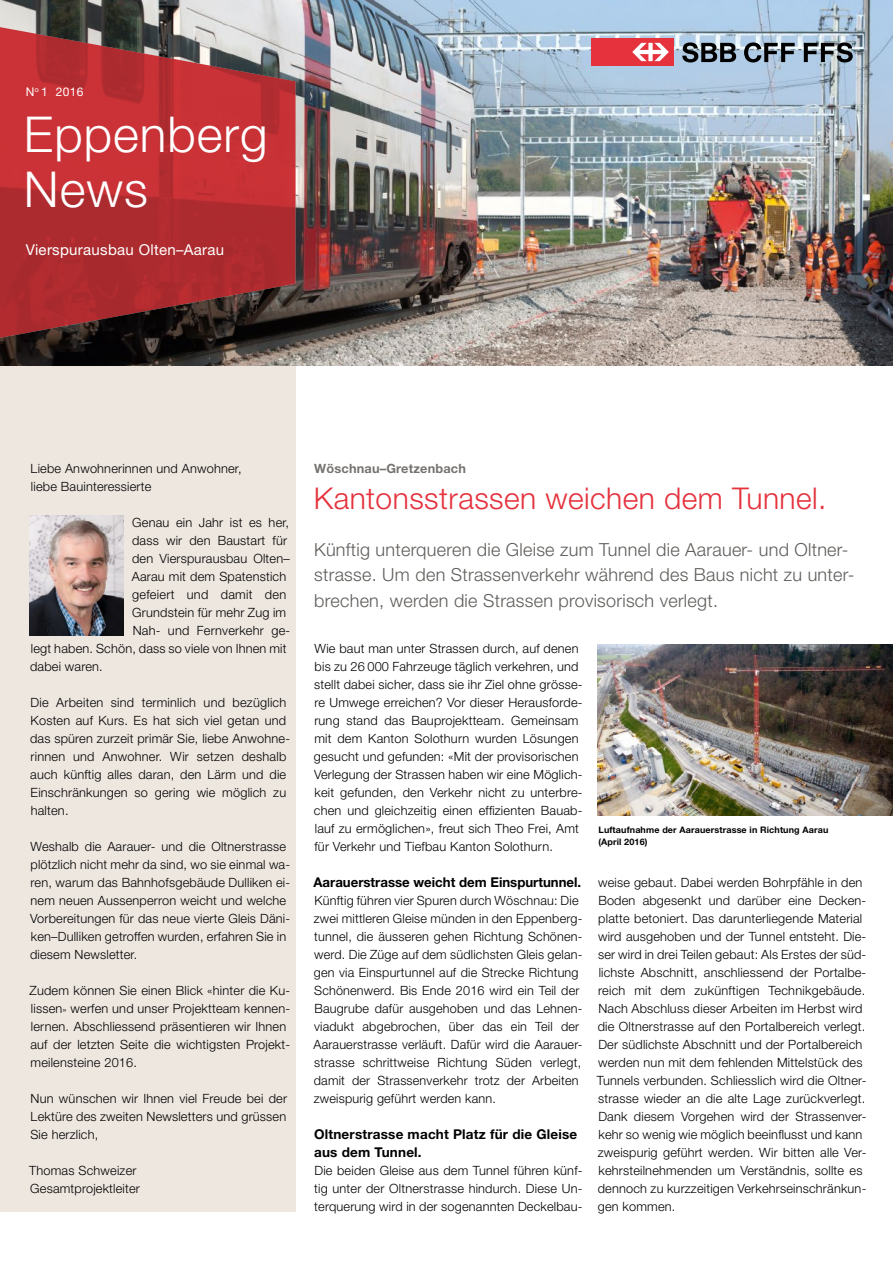
<style>
.page{position:relative;width:893px;height:1263px;background:#fff}
.page>*{position:absolute;margin:0;border:0;box-sizing:border-box;transform-origin:0 0}
.t1{font:300 49.5px/55.5px "Helvetica Neue LT";letter-spacing:.02em;color:#fff}
.t2{font:300 30px "Helvetica Neue LT";letter-spacing:.015em;color:#e5323d}
.t3{font:300 18px/25.5px "Helvetica Neue LT";letter-spacing:.015em;color:#605d5a}
.t4{font:15px "Helvetica Neue LT";letter-spacing:.02em;color:#fff}
.t5{font:700 13.5px/18px "Helvetica Neue LT";letter-spacing:.015em;color:#000}
.t6{font:300 12.75px/18px "Helvetica Neue LT";letter-spacing:.015em;color:#000}
.t7{font:700 12.75px "Helvetica Neue LT";letter-spacing:.015em;color:#75726f}
.t8{font:12px "Helvetica Neue LT";color:#fff}
.t9{font:700 9px/12px "Helvetica Neue LT";letter-spacing:.015em;color:#000}
.s1{font-size:9.75px}
</style>
<div class="page">
<div style="left:0;top:347px;width:296px;height:864px;background:#eee7e0"></div>
<img style="left:0;top:0;width:893px;height:365px">
<img style="left:597px;top:644px;width:296px;height:171px">
<svg style="left:0;top:25px;width:296px;height:315px;background:#a73538"></svg>
<img style="left:30px;top:515px;width:93px;height:120px">
<svg style="left:682px;top:42px;width:54px;height:20px"></svg>
<svg style="left:744px;top:42px;width:51px;height:20px"></svg>
<svg style="left:804px;top:42px;width:49px;height:20px"></svg>
<div style="left:591px;top:38px;width:82px;height:28px;background:#e5323d"></div>
<svg style="left:632px;top:43px;width:37px;height:18px"></svg>
<p class="t8" style="left:26px;top:85px;width:59px">N<sup>o</sup> 1 2016</p>
<h1 class="t1" style="left:24px;top:105px;width:245px">Eppenberg<br>News</h1>
<p class="t4" style="left:26px;top:241px;width:200px">Vierspurausbau Olten–Aarau</p>
<p class="t6" style="left:31px;top:459px;width:212px">Liebe Anwohnerinnen und Anwohner, liebe Bauinteressierte</p>
<p class="t6" style="left:132px;top:513px;width:158px">Genau ein Jahr ist es her,</p>
<p class="t6" style="left:132px;top:531px;width:156px">dass wir den Baustart für</p>
<p class="t6" style="left:132px;top:549px;width:159px">den Vierspurausbau Olten–</p>
<p class="t6" style="left:132px;top:567px;width:156px">Aarau mit dem Spatenstich</p>
<p class="t6" style="left:132px;top:585px;width:156px">gefeiert und damit den</p>
<p class="t6" style="left:132px;top:603px;width:155px">Grundstein für mehr Zug im</p>
<p class="t6" style="left:133px;top:621px;width:159px">Nah- und Fernverkehr ge-</p>
<p class="t6" style="left:31px;top:639px;width:257px">legt haben. Schön, dass so viele von Ihnen mit</p>
<p class="t6" style="left:30px;top:657px;width:74px">dabei waren.</p>
<p class="t6" style="left:31px;top:693px;width:257px">Die Arbeiten sind terminlich und bezüglich<br>Kosten auf Kurs. Es hat sich viel getan und</p>
<p class="t6" style="left:30px;top:747px;width:257px;text-align:justify">rinnen und Anwohner. Wir setzen deshalb auch künftig alles daran, den Lärm und die Einschränkungen so gering wie möglich zu halten.</p>
<p class="t6" style="left:31px;top:837px;width:257px">Weshalb die Aarauer- und die Oltnerstrasse</p>
<p class="t6" style="left:30px;top:729px;width:262px">das spüren zurzeit primär Sie, liebe Anwohne-</p>
<p class="t6" style="left:31px;top:855px;width:261px">plötzlich nicht mehr da sind, wo sie einmal wa&shy;ren, warum das Bahnhofsgebäude Dulliken ei-</p>
<p class="t6" style="left:30px;top:909px;width:261px">Vorbereitungen für das neue vierte Gleis Däni-</p>
<p class="t6" style="left:31px;top:891px;width:257px">nem neuen Aussenperron weicht und welche</p>
<p class="t6" style="left:30px;top:927px;width:258px">ken–Dulliken getroffen wurden, erfahren Sie in diesem Newsletter.</p>
<p class="t6" style="left:30px;top:981px;width:262px">Zudem können Sie einen Blick «hinter die Ku&shy;lissen<span class="s1">»</span> werfen und unser Projektteam kennen-</p>
<p class="t6" style="left:30px;top:1035px;width:261px">auf der letzten Seite die wichtigsten Projekt-</p>
<p class="t6" style="left:31px;top:1017px;width:257px">lernen. Abschliessend präsentieren wir Ihnen</p>
<p class="t6" style="left:31px;top:1053px;width:108px">meilensteine 2016.</p>
<p class="t6" style="left:30px;top:1089px;width:258px;text-align:justify">Nun wünschen wir Ihnen viel Freude bei der Lektüre des zweiten Newsletters und grüssen Sie herzlich,</p>
<p class="t6" style="left:29px;top:1161px;width:112px">Thomas Schweizer<br>Gesamtprojektleiter</p>
<h2 class="t7" style="left:314px;top:461px;width:153px">Wöschnau–Gretzenbach</h2>
<p class="t2" style="left:314px;top:480px;width:514px">Kantonsstrassen weichen dem Tunnel.</p>
<p class="t3" style="left:314px;top:536px;width:542px">Künftig unterqueren die Gleise zum Tunnel die Aarauer- und Oltner&shy;strasse. Um den Strassenverkehr während des Baus nicht zu unter&shy;brechen, werden die Strassen provisorisch verlegt.</p>
<p class="t6" style="left:314px;top:639px;width:270px">Wie baut man unter Strassen durch, auf denen bis zu 26 000 Fahrzeuge täglich verkehren, und stellt dabei sicher, dass sie ihr Ziel ohne grösse&shy;re Umwege erreichen? Vor dieser Herausforde&shy;rung stand das Bauprojektteam. Gemeinsam mit dem Kanton Solothurn wurden Lösungen gesucht und gefunden: «Mit der provisorischen Verlegung der Strassen haben wir eine Möglich&shy;keit gefunden, den Verkehr nicht zu unterbre&shy;chen und gleichzeitig einen effizienten Bauab&shy;lauf zu ermöglichen», freut sich Theo Frei, Amt für Verkehr und Tiefbau Kanton Solothurn.</p>
<h3 class="t5" style="left:314px;top:873px;width:269px">Aarauerstrasse weicht dem Einspurtunnel.</h3>
<p class="t6" style="left:314px;top:891px;width:270px">Künftig führen vier Spuren durch Wöschnau: Die zwei mittleren Gleise münden in den Eppenberg&shy;tunnel, die äusseren gehen Richtung Schönen&shy;werd. Die Züge auf dem südlichsten Gleis gelan&shy;gen via Einspurtunnel auf die Strecke Richtung Schönenwerd. Bis Ende 2016 wird ein Teil der Baugrube dafür ausgehoben und das Lehnen&shy;viadukt abgebrochen, über das ein Teil der Aarauerstrasse verläuft. Dafür wird die Aarauer&shy;strasse schrittweise Richtung Süden verlegt, damit der Strassenverkehr trotz der Arbeiten zwei spurig geführt werden kann.</p>
<h3 class="t5" style="left:314px;top:1125px;width:265px">Oltnerstrasse macht Platz für die Gleise aus dem Tunnel.</h3>
<p class="t6" style="left:314px;top:1161px;width:270px;text-align:justify">Die beiden Gleise aus dem Tunnel führen künf&shy;tig unter der Oltnerstrasse hindurch. Diese Un&shy;terquerung wird in der sogenannten Deckelbau-</p>
<p class="t9" style="left:598px;top:824px;width:232px">Luftaufnahme der Aarauerstrasse in Richtung Aarau (April 2016)</p>
<p class="t6" style="left:598px;top:873px;width:266px">weise gebaut. Dabei werden Bohrpfähle in den</p>
<p class="t6" style="left:598px;top:909px;width:266px">platte betoniert. Das darunterliegende Material</p>
<p class="t6" style="left:598px;top:891px;width:270px">Boden abgesenkt und darüber eine Decken-</p>
<p class="t6" style="left:598px;top:927px;width:270px;text-align:justify">wird ausgehoben und der Tunnel entsteht. Die&shy;ser wird in drei Teilen gebaut: Als Erstes der süd&shy;lichste Abschnitt, anschliessend der Portalbe-</p>
<p class="t6" style="left:598px;top:981px;width:269px">reich mit dem zukünftigen Technikgebäude.<br>Nach Abschluss dieser Arbeiten im Herbst wird die Oltnerstrasse auf den Portalbereich verlegt.<br>Der südlichste Abschnitt und der Portalbereich werden nun mit dem fehlenden Mittelstück des</p>
<p class="t6" style="left:598px;top:1089px;width:269px">strasse wieder an die alte Lage zurückverlegt.</p>
<p class="t6" style="left:598px;top:1125px;width:265px">kehr so wenig wie möglich beeinflusst und kann</p>
<p class="t6" style="left:598px;top:1161px;width:265px">kehrsteilnehmenden um Verständnis, sollte es</p>
<p class="t6" style="left:598px;top:1197px;width:79px">gen kommen.</p>
<p class="t6" style="left:597px;top:1071px;width:271px">Tunnels verbunden. Schliesslich wird die Oltner-</p>
<p class="t6" style="left:598px;top:1107px;width:270px">Dank diesem Vorgehen wird der Strassenver-</p>
<p class="t6" style="left:598px;top:1143px;width:270px">zweispurig geführt werden. Wir bitten alle Ver-</p>
<p class="t6" style="left:598px;top:1179px;width:270px">dennoch zu kurzzeitigen Verkehrseinschränkun-</p>
</div>
